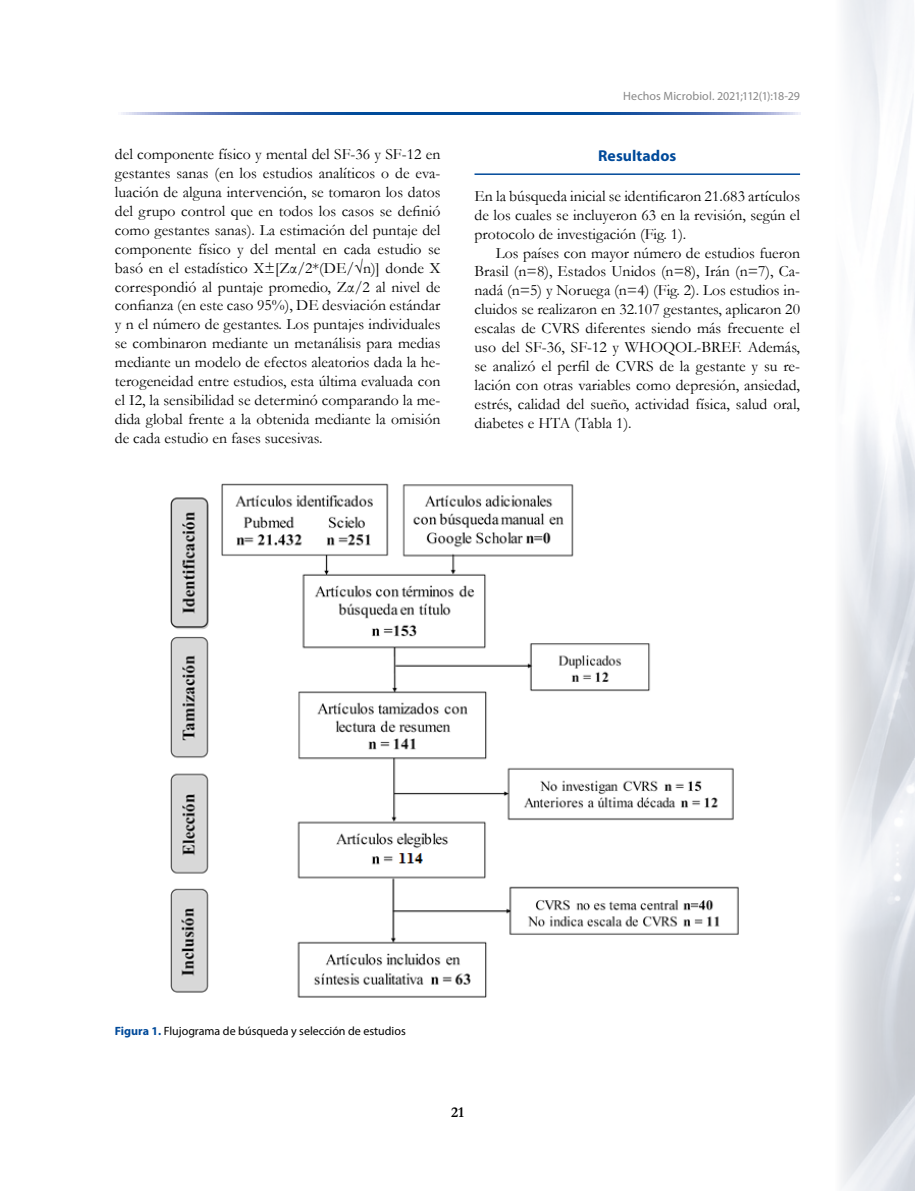
<style>
.page{position:relative;width:915px;height:1191px;background:#fff}
.page>*{position:absolute;margin:0;border:0;box-sizing:border-box;transform-origin:0 0}
.t1{font:15.75px/18.9px "Garamond";color:#000;text-align:justify}
.t2{font:700 15.75px "Myriad Pro";letter-spacing:.005em;color:#004a9a}
.t3{font:700 15px "Garamond";color:#000}
.t4{font:12px "Myriad Pro";color:#000}
.t5{font:12px "Myriad Pro";letter-spacing:.005em;color:#878787}
.s1{font-weight:700;color:#004a9a}
</style>
<div class="page">
<img style="left:840px;top:0;width:74px;height:1191px">
<svg style="left:121px;top:112px;width:678px;height:2px"></svg>
<hr style="left:474px;top:173px;width:325px;height:2px;background:#004a9a">
<img style="left:170px;top:483px;width:569px;height:515px">
<p class="t5" style="left:623px;top:89px;width:178px">Hechos Microbiol. 2021;112(1):18-29</p>
<p class="t1" style="left:115px;top:144px;width:327px">del componente físico y mental del SF-36 y SF-12 en gestantes sanas (en los estudios analíticos o de eva&shy;luación de alguna intervención, se tomaron los datos del grupo control que en todos los casos se definió como gestantes sanas). La estimación del puntaje del componente físico y del mental en cada estudio se basó en el estadístico X±[Zα/2*(DE/√n)] donde X correspondió al puntaje promedio, Zα/2 al nivel de confianza (en este caso 95%), DE desviación estándar y n el número de gestantes. Los puntajes individuales se combinaron mediante un metanálisis para medias mediante un modelo de efectos aleatorios dada la he&shy;terogeneidad entre estudios, esta última evaluada con el I2, la sensibilidad se determinó comparando la me&shy;dida global frente a la obtenida mediante la omisión de cada estudio en fases sucesivas.</p>
<p class="t2" style="left:598px;top:145px;width:80px">Resultados</p>
<p class="t1" style="left:474px;top:186px;width:327px">En la búsqueda inicial se identificaron 21.683 artículos de los cuales se incluyeron 63 en la revisión, según el protocolo de investigación (Fig. 1).</p>
<p class="t1" style="left:474px;top:243px;width:327px;text-indent:21px">Los países con mayor número de estudios fueron Brasil (n=8), Estados Unidos (n=8), Irán (n=7), Ca&shy;nadá (n=5) y Noruega (n=4) (Fig. 2). Los estudios in&shy;cluidos se realizaron en 32.107 gestantes, aplicaron 20 escalas de CVRS diferentes siendo más frecuente el uso del SF-36, SF-12 y WHOQOL-BREF. Además, se analizó el perfil de CVRS de la gestante y su re&shy;lación con otras variables como depresión, ansiedad, estrés, calidad del sueño, actividad física, salud oral, diabetes e HTA (Tabla 1).</p>
<p class="t4" style="left:115px;top:1023px;width:292px"><span class="s1">Figura 1.</span> Flujograma de búsqueda y selección de estudios</p>
<p class="t3" style="left:451px;top:1102px;width:14px">21</p>
</div>
